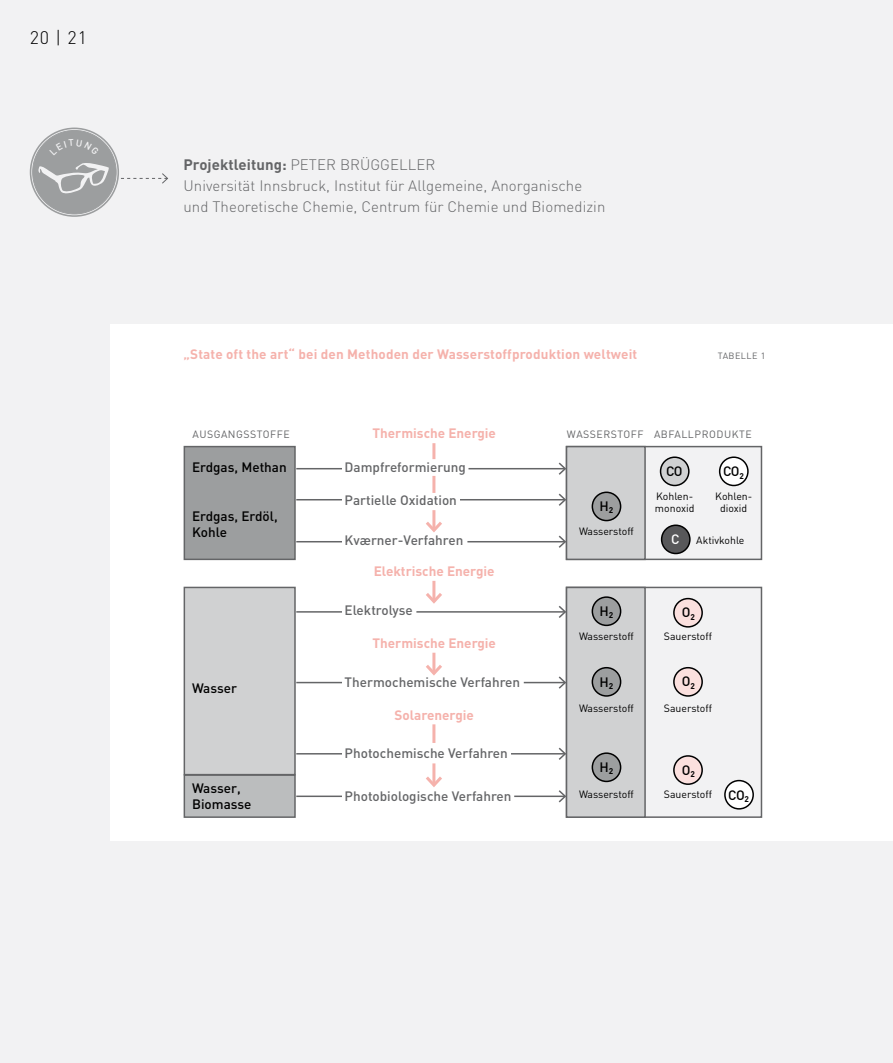
<style>
.page{position:relative;width:893px;height:1063px;background:#f2f2f3}
.page>*{position:absolute;margin:0;border:0;box-sizing:border-box;transform-origin:0 0}
.t1{font:300 18px "DIN";color:#000}
.t2{font:300 15px/21px "DIN";letter-spacing:.005em;color:#646567}
.t3{font:500 13.5px "DIN";color:#646567}
.t4{font:700 13.5px "DIN";color:#f5b2ac}
.t5{font:500 13.5px/16.2px "DIN";color:#000}
.t6{font:500 13.5px "DIN";color:#fff}
.t7{font:10.5px/12px "DIN";color:#000}
.t8{font:10.5px "DIN";letter-spacing:.05em;color:#646567}
.t9{font:9px "DIN";color:#646567}
.s1{font-weight:700}
</style>
<div class="page">
<div style="left:33px;top:130px;width:83px;height:84px;background:#9c9e9f;border-radius:50%"></div>
<div style="left:30px;top:128px;width:89px;height:89px;border:2px solid #9c9e9f;border-radius:50%"></div>
<svg style="left:38px;top:163px;width:71px;height:31px"></svg>
<svg style="left:121px;top:173px;width:47px;height:11px"></svg>
<div style="left:111px;top:324px;width:782px;height:517px;background:#fff"></div>
<div style="left:566px;top:587px;width:196px;height:231px;background:#f2f2f3;border:2px solid #646567"></div>
<div style="left:566px;top:587px;width:80px;height:231px;background:#d0d1d2;border:2px solid #646567"></div>
<div style="left:566px;top:446px;width:196px;height:114px;background:#f2f2f3;border:2px solid #646567"></div>
<div style="left:566px;top:446px;width:80px;height:114px;background:#d0d1d2;border:2px solid #646567"></div>
<div style="left:184px;top:774px;width:112px;height:44px;background:#bbbdbe;border:2px solid #646567"></div>
<div style="left:184px;top:587px;width:112px;height:188px;background:#d0d1d2;border:2px solid #646567"></div>
<div style="left:184px;top:446px;width:112px;height:114px;background:#9c9e9f;border:2px solid #646567"></div>
<div style="left:674px;top:599px;width:28px;height:28px;background:#fbe0de;border-radius:50%"></div>
<div style="left:673px;top:598px;width:30px;height:30px;border:2px solid #000;border-radius:50%"></div>
<div style="left:674px;top:668px;width:28px;height:28px;background:#fbe0de;border-radius:50%"></div>
<div style="left:673px;top:667px;width:30px;height:30px;border:2px solid #000;border-radius:50%"></div>
<div style="left:674px;top:756px;width:28px;height:28px;background:#fbe0de;border-radius:50%"></div>
<div style="left:673px;top:755px;width:30px;height:30px;border:2px solid #000;border-radius:50%"></div>
<div style="left:725px;top:781px;width:28px;height:28px;background:#fff;border-radius:50%"></div>
<div style="left:724px;top:780px;width:30px;height:30px;border:2px solid #000;border-radius:50%"></div>
<div style="left:720px;top:457px;width:28px;height:28px;background:#fff;border-radius:50%"></div>
<div style="left:719px;top:456px;width:30px;height:30px;border:2px solid #000;border-radius:50%"></div>
<div style="left:661px;top:457px;width:28px;height:28px;background:#d0d1d2;border-radius:50%"></div>
<div style="left:660px;top:456px;width:30px;height:30px;border:2px solid #000;border-radius:50%"></div>
<div style="left:662px;top:525px;width:28px;height:29px;background:#58585a;border-radius:50%"></div>
<div style="left:661px;top:525px;width:30px;height:29px;border:2px solid #000;border-radius:50%"></div>
<div style="left:592px;top:597px;width:29px;height:28px;background:#9c9e9f;border-radius:50%"></div>
<div style="left:592px;top:596px;width:29px;height:30px;border:2px solid #000;border-radius:50%"></div>
<div style="left:592px;top:492px;width:29px;height:29px;background:#9c9e9f;border-radius:50%"></div>
<div style="left:592px;top:492px;width:29px;height:29px;border:2px solid #000;border-radius:50%"></div>
<div style="left:592px;top:668px;width:29px;height:28px;background:#9c9e9f;border-radius:50%"></div>
<div style="left:592px;top:667px;width:29px;height:30px;border:2px solid #000;border-radius:50%"></div>
<div style="left:592px;top:753px;width:29px;height:28px;background:#9c9e9f;border-radius:50%"></div>
<div style="left:592px;top:752px;width:29px;height:30px;border:2px solid #000;border-radius:50%"></div>
<hr style="left:432px;top:443px;width:3px;height:16px;background:#f5b2ac">
<hr style="left:432px;top:476px;width:3px;height:17px;background:#f5b2ac">
<hr style="left:432px;top:510px;width:3px;height:20px;background:#f5b2ac">
<svg style="left:426px;top:518px;width:16px;height:15px"></svg>
<hr style="left:432px;top:581px;width:3px;height:21px;background:#f5b2ac">
<svg style="left:426px;top:590px;width:16px;height:14px"></svg>
<hr style="left:432px;top:653px;width:3px;height:20px;background:#f5b2ac">
<svg style="left:426px;top:661px;width:16px;height:15px"></svg>
<hr style="left:432px;top:724px;width:3px;height:19px;background:#f5b2ac">
<hr style="left:432px;top:763px;width:3px;height:22px;background:#f5b2ac">
<svg style="left:426px;top:773px;width:16px;height:14px"></svg>
<hr style="left:296px;top:468px;width:46px;height:1px;background:#646567">
<hr style="left:468px;top:468px;width:97px;height:1px;background:#646567">
<svg style="left:557px;top:461px;width:10px;height:15px"></svg>
<hr style="left:296px;top:499px;width:46px;height:1px;background:#646567">
<hr style="left:460px;top:499px;width:105px;height:1px;background:#646567">
<svg style="left:557px;top:492px;width:10px;height:15px"></svg>
<hr style="left:296px;top:541px;width:46px;height:1px;background:#646567">
<hr style="left:467px;top:541px;width:98px;height:1px;background:#646567">
<svg style="left:557px;top:534px;width:10px;height:15px"></svg>
<hr style="left:296px;top:611px;width:46px;height:2px;background:#646567">
<hr style="left:416px;top:611px;width:149px;height:2px;background:#646567">
<svg style="left:557px;top:604px;width:10px;height:16px"></svg>
<hr style="left:296px;top:682px;width:46px;height:1px;background:#646567">
<hr style="left:524px;top:682px;width:41px;height:1px;background:#646567">
<svg style="left:557px;top:675px;width:10px;height:15px"></svg>
<hr style="left:296px;top:753px;width:46px;height:2px;background:#646567">
<hr style="left:511px;top:753px;width:54px;height:2px;background:#646567">
<svg style="left:557px;top:746px;width:10px;height:16px"></svg>
<hr style="left:296px;top:796px;width:46px;height:1px;background:#646567">
<hr style="left:514px;top:796px;width:51px;height:1px;background:#646567">
<svg style="left:557px;top:789px;width:10px;height:15px"></svg>
<p class="t1" style="left:30px;top:27px;width:59px">20 | 21</p>
<p class="t2" style="left:183px;top:154px;width:423px"><span class="s1">Projektleitung:</span> Peter Brüggeller<br>U niversität Innsbruck, Institut für Allgemeine, Anorganische und Theoretische Chemie, Centrum für Chemie und Biomedizin</p>
<p class="t4" style="left:184px;top:345px;width:455px">„State oft the art“ bei den Methoden der Wasserstoffproduktion weltweit</p>
<p class="t9" style="left:718px;top:350px;width:7px">tabelle</p>
<p class="t9" style="left:761px;top:350px;width:6px">1</p>
<p class="t4" style="left:372px;top:425px;width:125px">Thermische Energie</p>
<p class="t3" style="left:345px;top:458px;width:123px">Dampfreformierung</p>
<p class="t8" style="left:192px;top:428px;width:99px">AUSGANGSSTOFFE</p>
<p class="t8" style="left:567px;top:428px;width:18px">Wasserstoff</p>
<p class="t8" style="left:654px;top:428px;width:15px">Abfallprodukte</p>
<p class="t5" style="left:192px;top:458px;width:96px">Erdgas, Methan</p>
<p class="t5" style="left:192px;top:507px;width:87px">Erdgas, Erdöl,<br>Kohle</p>
<p class="t5" style="left:666px;top:463px;width:16px">CO</p>
<p class="t5" style="left:723px;top:463px;width:22px">CO<sub>2</sub></p>
<p class="t7" style="left:655px;top:490px;width:41px">Kohlen&shy;monoxid</p>
<p class="t7" style="left:715px;top:490px;width:39px;text-align:center">Kohlen&shy;dioxid</p>
<p class="t3" style="left:345px;top:492px;width:114px">Partielle Oxidation</p>
<p class="t3" style="left:345px;top:532px;width:120px">Kværner-Verfahren</p>
<p class="t5" style="left:600px;top:498px;width:15px">H<sub>2</sub></p>
<p class="t7" style="left:579px;top:525px;width:56px">Wasserstoff</p>
<p class="t6" style="left:671px;top:531px;width:10px">C</p>
<p class="t7" style="left:696px;top:534px;width:50px">Aktivkohle</p>
<p class="t5" style="left:192px;top:679px;width:46px">Wasser</p>
<p class="t5" style="left:192px;top:779px;width:61px">Wasser,<br>Biomasse</p>
<p class="t4" style="left:374px;top:562px;width:122px">Elektrische Energie</p>
<p class="t3" style="left:345px;top:602px;width:70px">Elektrolyse</p>
<p class="t4" style="left:372px;top:634px;width:125px">Thermische Energie</p>
<p class="t3" style="left:345px;top:673px;width:177px">Thermochemische Verfahren</p>
<p class="t4" style="left:394px;top:706px;width:81px">Solarenergie</p>
<p class="t3" style="left:345px;top:745px;width:165px">Photochemische Verfahren</p>
<p class="t3" style="left:345px;top:787px;width:168px">Photobiologische Verfahren</p>
<p class="t5" style="left:600px;top:603px;width:15px">H<sub>2</sub></p>
<p class="t5" style="left:682px;top:604px;width:15px">O<sub>2</sub></p>
<p class="t7" style="left:579px;top:630px;width:56px">Wasserstoff</p>
<p class="t7" style="left:664px;top:630px;width:50px">Sauerstoff</p>
<p class="t5" style="left:600px;top:673px;width:15px">H<sub>2</sub></p>
<p class="t7" style="left:579px;top:702px;width:56px">Wasserstoff</p>
<p class="t5" style="left:682px;top:673px;width:15px">O<sub>2</sub></p>
<p class="t7" style="left:664px;top:702px;width:50px">Sauerstoff</p>
<p class="t5" style="left:600px;top:759px;width:15px">H<sub>2</sub></p>
<p class="t7" style="left:579px;top:788px;width:56px">Wasserstoff</p>
<p class="t5" style="left:682px;top:761px;width:15px">O<sub>2</sub></p>
<p class="t7" style="left:664px;top:788px;width:50px">Sauerstoff</p>
<p class="t5" style="left:728px;top:786px;width:22px">CO<sub>2</sub></p>
</div>
